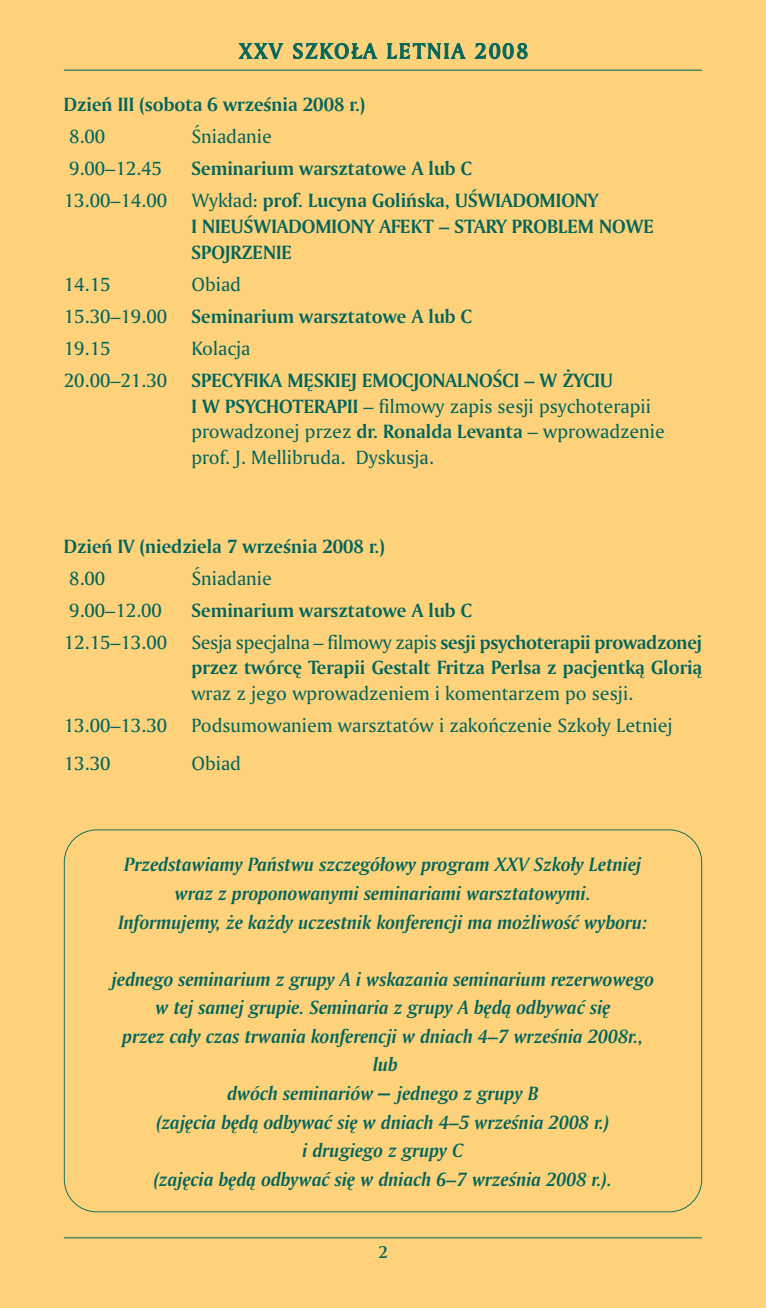
<style>
.page{position:relative;width:766px;height:1308px;background:#fff}
.page>*{position:absolute;margin:0;border:0;box-sizing:border-box;transform-origin:0 0}
.t1{font:22.5px "Amerigo PL Medium A";letter-spacing:.09em;color:#00665c}
.t2{font:20.25px/28.6px "Amerigo PL Bold Italic A";color:#00665c;text-align:center}
.t3{font:20.25px/25.7px "Amerigo PL Roman A";color:#00665c}
.t4{font:20.25px/31.9px "Amerigo PL Bold A";color:#00665c;text-align:center}
.t5{font:18px "Amerigo PL Medium A";color:#00665c}
.s1{font-family:"Amerigo PL Roman A"}
.s2{font-family:"Amerigo PL Bold A"}
.s3{font-size:24.75px}
</style>
<div class="page">
<div style="left:0;top:0;width:765px;height:1307px;background:#fed17b"></div>
<hr style="left:64px;top:70px;width:638px;height:1px;background:#00665c">
<hr style="left:64px;top:1237px;width:638px;height:1px;background:#00665c">
<div style="left:64px;top:829px;width:638px;height:383px;border:2px solid #00665c;border-radius:33px"></div>
<p class="t1" style="left:239px;top:43px;width:290px">XXV SZKOŁA LETNIA 2008</p>
<p class="t4" style="left:64px;top:90px;width:303px">Dzieƒ III (so bo ta 6 wrzeÊnia 2008 r.)</p>
<p class="t3" style="left:69px;top:125px;width:38px">8.00</p>
<p class="t3" style="left:191px;top:125px;width:82px">Ânia da nie</p>
<p class="t3" style="left:69px;top:157px;width:94px">9.00–12.45</p>
<p class="t4" style="left:64px;top:154px;width:536px">Se mi na rium warsz ta to we A lub C<br><span class="s1">13.00–14.00 Wy kład:</span> prof. Lu cy na Go liƒ ska, UÂWIA DO MIO NY</p>
<p class="t4" style="left:191px;top:215px;width:464px;line-height:25.7px;text-align:left">I NIE UÂ WIA DO MIO NY AFEKT – STA RY PRO BLEM NO WE<br>SPOJ RZE NIE</p>
<p class="t3" style="left:64px;top:273px;width:48px">14.15</p>
<p class="t3" style="left:191px;top:273px;width:51px">Obiad</p>
<p class="t4" style="left:64px;top:302px;width:409px"><span class="s1">15.30–19.00</span> Se mi na rium warsz ta to we A lub C</p>
<p class="t3" style="left:64px;top:337px;width:48px">19.15</p>
<p class="t3" style="left:191px;top:337px;width:60px">Ko la cja</p>
<p class="t4" style="left:64px;top:366px;width:550px"><span class="s1">20.00–21.30</span> SPE CY FI KA M¢ SKIEJ EMO CJO NAL NO ÂCI – W ˚Y CIU</p>
<p class="t3" style="left:191px;top:394px;width:475px"><span class="s2">I W PSY CHO TE RA PII</span> – fil mo wy za pis se sji psy cho te ra pii pro wa dzo nej przez <span class="s2">dr. Ro nal da Le van ta</span> – wpro wa dze nie prof. J. Mel li bru da<span class="s2">.</span> Dys ku sja.</p>
<p class="t4" style="left:64px;top:531px;width:322px">Dzieƒ IV (nie dzie la 7 wrzeÊnia 2008 r.)</p>
<p class="t3" style="left:69px;top:567px;width:38px">8.00</p>
<p class="t3" style="left:191px;top:567px;width:82px">Ânia da nie</p>
<p class="t3" style="left:69px;top:599px;width:94px">9.00–12.00</p>
<p class="t4" style="left:191px;top:595px;width:282px">Se mi na rium warsz ta to we A lub C</p>
<p class="t3" style="left:64px;top:631px;width:639px">12.15–13.00 Se sja spe cjal na – fil mo wy za pis <span class="s2">se sji psy cho te ra pii pro wa dzo nej</span></p>
<p class="t4" style="left:191px;top:653px;width:512px">przez twór c´ Te ra pii Ge stalt Frit za Per l sa z pa cjent kà Glo rià</p>
<p class="t3" style="left:64px;top:679px;width:610px;line-height:31.9px;text-indent:127px">wraz z je go wpro wa dze niem i ko men ta rzem po se sji.<br>13.00–13.30 Pod su mo wa niem warsz ta tów i za koƒ cze nie Szko ły Let niej</p>
<p class="t3" style="left:64px;top:751px;width:48px">13.30</p>
<p class="t3" style="left:191px;top:751px;width:51px">Obiad</p>
<p class="t2" style="left:118px;top:852px;width:530px">Przed sta wia my Paƒ stwu szcze gó ło wy pro gram XXV Szko ły Let niej wraz z pro po no wa ny mi se mi na ria mi warsz ta to wy mi.<br>In for mu je my, ˝e ka˝ dy uczest nik kon fe ren cji ma mo˝ li woÊç wy bo ru:</p>
<p class="t2" style="left:112px;top:966px;width:543px">jed ne go se mi na rium z gru py A i wska za nia se mi na rium re zer wo we go w tej sa mej gru pie. Se mi na ria z gru py A b´ dà od by waç si´<br>przez ca ły czas trwa nia kon fe ren cji w dniach 4–7 wrzeÊnia 2008r., lub<br>dwóch se mi na riów <span class="s3">–</span> jed ne go z gru py B<br>(za j´ cia b´ dà od by waç si´ w dniach 4–5 wrzeÊnia 2008 r.)<br>i dru gie go z gru py C<br>(za j´ cia b´ dà od by waç si´ w dniach 6–7 wrzeÊnia 2008 r.).</p>
<p class="t5" style="left:378px;top:1245px;width:11px">2</p>
</div>
